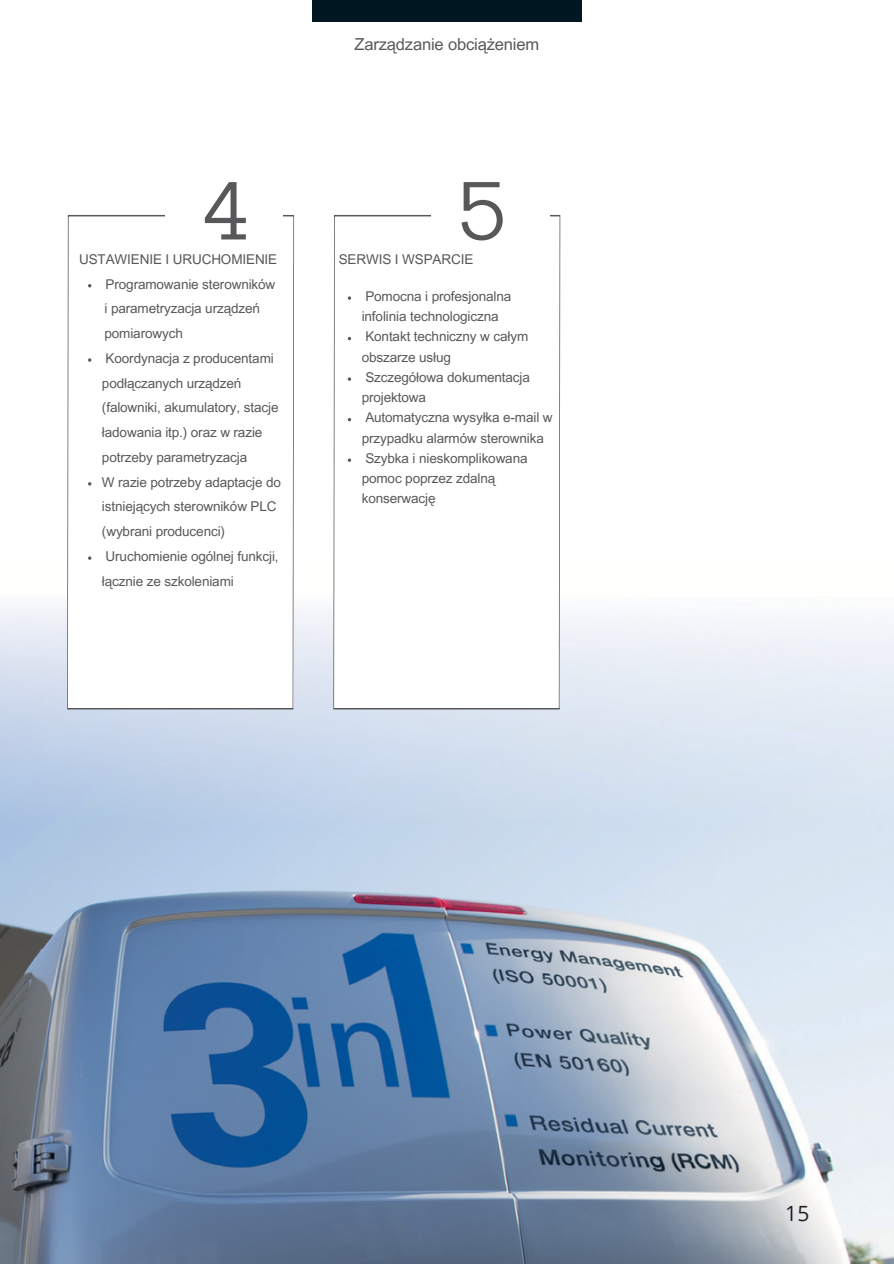
<style>
.page{position:relative;width:894px;height:1264px;background:#fff}
.page>*{position:absolute;margin:0;border:0;box-sizing:border-box;transform-origin:0 0}
.t1{font:90px "Anonymous Pro";color:#58585a}
.t2{font:21px "Open Sans";color:#231f20}
.t3{font:16.5px "Arial MT Pro";letter-spacing:-.01em;color:#58585a}
.t4{font:13.5px/24.8px "Arial MT Pro";letter-spacing:-.01em;color:#58585a}
</style>
<div class="page">
<img style="left:0;top:604px;width:893px;height:659px">
<svg style="left:67px;top:215px;width:227px;height:494px"></svg>
<div style="left:165px;top:182px;width:118px;height:95px;background:#fff"></div>
<div style="left:312px;top:0;width:269px;height:21px;background:#001722"></div>
<svg style="left:333px;top:215px;width:227px;height:494px"></svg>
<div style="left:431px;top:182px;width:118px;height:95px;background:#fff"></div>
<svg style="left:88px;top:358px;width:3px;height:4px"></svg>
<svg style="left:88px;top:556px;width:3px;height:4px"></svg>
<svg style="left:347px;top:296px;width:4px;height:4px"></svg>
<svg style="left:347px;top:337px;width:4px;height:3px"></svg>
<svg style="left:347px;top:377px;width:4px;height:4px"></svg>
<svg style="left:347px;top:418px;width:4px;height:3px"></svg>
<svg style="left:347px;top:458px;width:4px;height:4px"></svg>
<h1 class="t3" style="left:354px;top:38px;width:186px">Zarządzanie obciążeniem</h1>
<p class="t1" style="left:205px;top:166px;width:51px">4</p>
<p class="t1" style="left:461px;top:166px;width:51px">5</p>
<h2 class="t4" style="left:79px;top:248px;width:200px">USTAWIENIE I URUCHOMIENIE</h2>
<p class="t4" style="left:106px;top:273px;width:171px">Programowanie sterowników</p>
<p class="t4" style="left:104px;top:298px;width:157px">i parametryzacja urządzeń</p>
<p class="t4" style="left:104px;top:323px;width:80px">pomiarowych</p>
<p class="t4" style="left:102px;top:347px;width:178px">Koordynacja z producentami podłączanych urządzeń (falowniki, akumulatory, stacje ładowania itp.) oraz w razie potrzeby parametryzacja</p>
<p class="t4" style="left:102px;top:471px;width:180px">W razie potrzeby adaptacje do istniejących sterowników PLC (wybrani producenci)</p>
<p class="t4" style="left:102px;top:545px;width:178px">Uruchomienie ogólnej funkcji, łącznie ze szkoleniami</p>
<h2 class="t4" style="left:338px;top:248px;width:136px">SERWIS I WSPARCIE</h2>
<p class="t4" style="left:361px;top:288px;width:151px;line-height:20.2px">Pomocna i profesjonalna infolinia technologiczna</p>
<p class="t4" style="left:361px;top:328px;width:168px;line-height:20.2px">Kontakt techniczny w całym obszarze usług</p>
<p class="t4" style="left:361px;top:369px;width:170px;line-height:20.2px">Szczegółowa dokumentacja projektowa</p>
<p class="t4" style="left:361px;top:409px;width:192px;line-height:20.2px">Automatyczna wysyłka e-mail w przypadku alarmów sterownika</p>
<p class="t4" style="left:361px;top:450px;width:167px;line-height:20.2px">Szybka i nieskomplikowana pomoc poprzez zdalną konserwację</p>
<p class="t2" style="left:784px;top:1198px;width:26px">15</p>
</div>
